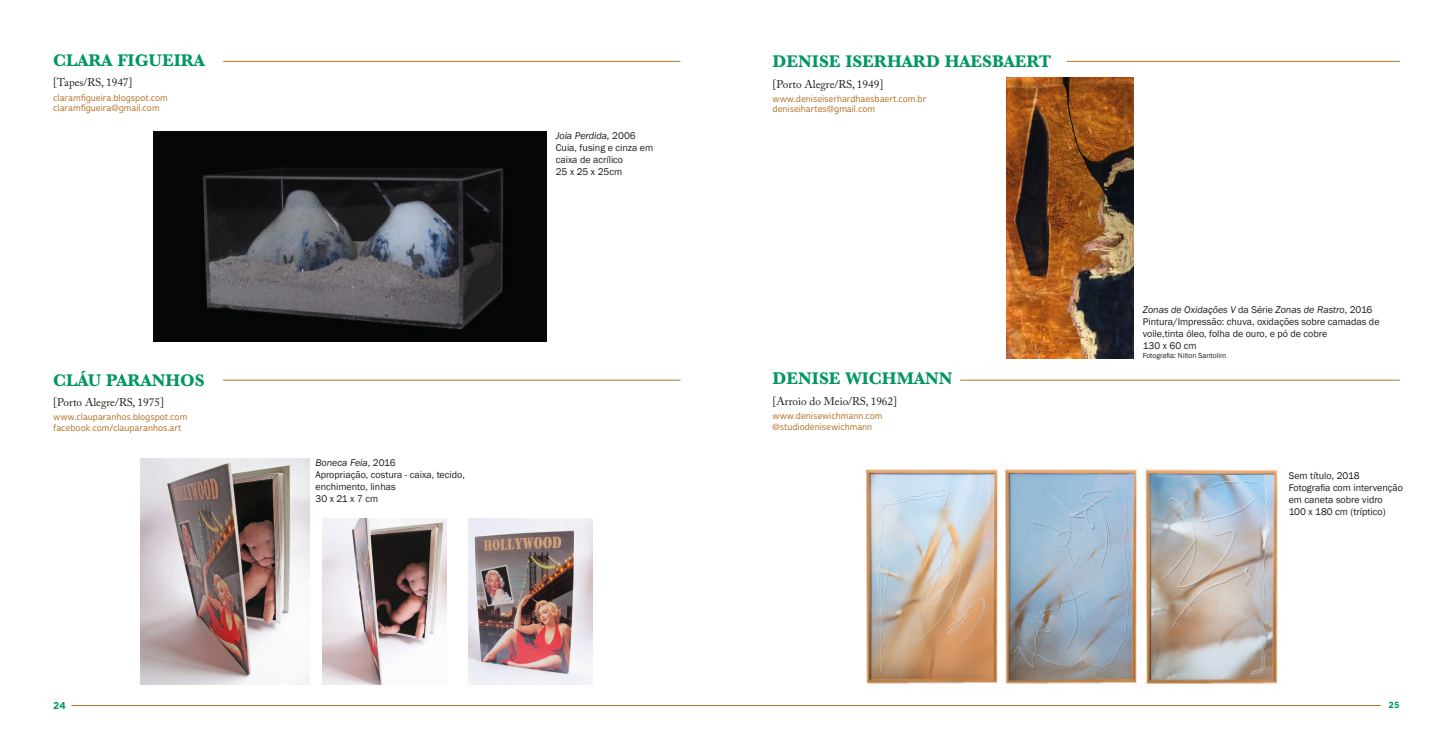
<style>
.page{position:relative;width:1453px;height:745px;background:#fff}
.page>*{position:absolute;margin:0;border:0;box-sizing:border-box;transform-origin:0 0}
.artista{font:700 17.5px "Baskerville MT Std";color:#009760}
.nascimento{font:11.25px "Adobe Caslon Pro";color:#1d1d1b}
.t1{font:10px/12px "Franklin Gothic";color:#1d1d1b}
.t2{font:italic 10px "Franklin Gothic";color:#1d1d1b}
.t3{font:700 10px "Gotham Rounded";color:#009760}
.contatos{font:8.75px "Cabrito Sans Nor Med";color:#b37228}
.t4{font:700 8.75px "Gotham Rounded";color:#009760}
.t5{font:7.5px "Franklin Gothic";color:#1d1d1b}
.s1{font-style:normal}
</style>
<div class="page">
<hr style="left:223px;top:61px;width:457px;height:1px;background:#b37228">
<hr style="left:1067px;top:61px;width:333px;height:1px;background:#b37228">
<hr style="left:223px;top:379px;width:457px;height:1px;background:#b37228">
<hr style="left:71px;top:704px;width:1309px;height:1px;background:#b37228">
<hr style="left:960px;top:379px;width:440px;height:1px;background:#b37228">
<img style="left:154px;top:131px;width:393px;height:210px">
<img style="left:141px;top:458px;width:169px;height:226px">
<img style="left:323px;top:518px;width:124px;height:166px">
<img style="left:469px;top:518px;width:124px;height:166px">
<img style="left:1006px;top:77px;width:128px;height:281px">
<img style="left:865px;top:469px;width:413px;height:215px">
<p class="artista" style="left:53px;top:50px;width:153px">CLARA FIGUEIRA</p>
<p class="nascimento" style="left:53px;top:76px;width:81px">[Tapes/RS, 1947]</p>
<p class="contatos" style="left:53px;top:92px;width:116px">claramfigueira.blogspot.com</p>
<p class="contatos" style="left:53px;top:103px;width:108px">claramfigueira@gmail.com</p>
<p class="artista" style="left:772px;top:51px;width:280px">DENISE ISERHARD HAESBAERT</p>
<p class="nascimento" style="left:772px;top:77px;width:112px">[Porto Alegre/RS, 1949]</p>
<p class="contatos" style="left:772px;top:93px;width:155px">www.deniseiserhardhaesbaert.com.br</p>
<p class="contatos" style="left:772px;top:104px;width:104px">deniseihartes@gmail.com</p>
<p class="t2" style="left:556px;top:129px;width:81px">Joia Perdida, <span class="s1">2006</span></p>
<p class="t1" style="left:556px;top:141px;width:99px">Cuia, fusing e cinza em caixa de acrílico</p>
<p class="t1" style="left:556px;top:165px;width:68px">25 x 25 x 25cm</p>
<p class="t2" style="left:1143px;top:303px;width:231px">Zonas de Oxidações V <span class="s1">da Série</span> Zonas de Rastro<span class="s1">, 2016</span></p>
<p class="t1" style="left:1143px;top:316px;width:238px">Pintura/Impressão: chuva, oxidações sobre camadas de voile,tinta óleo, folha de ouro, e pó de cobre</p>
<p class="t1" style="left:1143px;top:340px;width:55px">130 x 60 cm</p>
<p class="t5" style="left:1143px;top:351px;width:85px">Fotografia: Nilton Santolim</p>
<p class="artista" style="left:53px;top:370px;width:153px">CLÁU PARANHOS</p>
<p class="artista" style="left:772px;top:368px;width:181px">DENISE WICHMANN</p>
<p class="nascimento" style="left:53px;top:395px;width:112px">[Porto Alegre/RS, 1975]</p>
<p class="nascimento" style="left:772px;top:394px;width:126px">[Arroio do Meio/RS, 1962]</p>
<p class="contatos" style="left:53px;top:412px;width:136px">www.clauparanhos.blogspot.com</p>
<p class="contatos" style="left:53px;top:422px;width:130px">facebook.com/clauparanhos.art</p>
<p class="contatos" style="left:772px;top:410px;width:111px">www.denisewichmann.com</p>
<p class="contatos" style="left:772px;top:421px;width:101px">@studiodenisewichmann</p>
<p class="t2" style="left:315px;top:456px;width:82px">Boneca Feia<span class="s1">, 2016</span></p>
<p class="t1" style="left:315px;top:468px;width:151px">Apropriação, costura - caixa, tecido, enchimento, linhas</p>
<p class="t1" style="left:315px;top:492px;width:64px">30 x 21 x 7 cm</p>
<p class="t1" style="left:1289px;top:469px;width:72px">Sem título, 2018</p>
<p class="t1" style="left:1289px;top:481px;width:116px">Fotografia com intervenção em caneta sobre vidro</p>
<p class="t1" style="left:1289px;top:505px;width:98px">100 x 180 cm (tríptico)</p>
<p class="t3" style="left:53px;top:698px;width:14px">24</p>
<p class="t4" style="left:1388px;top:698px;width:12px">25</p>
</div>
